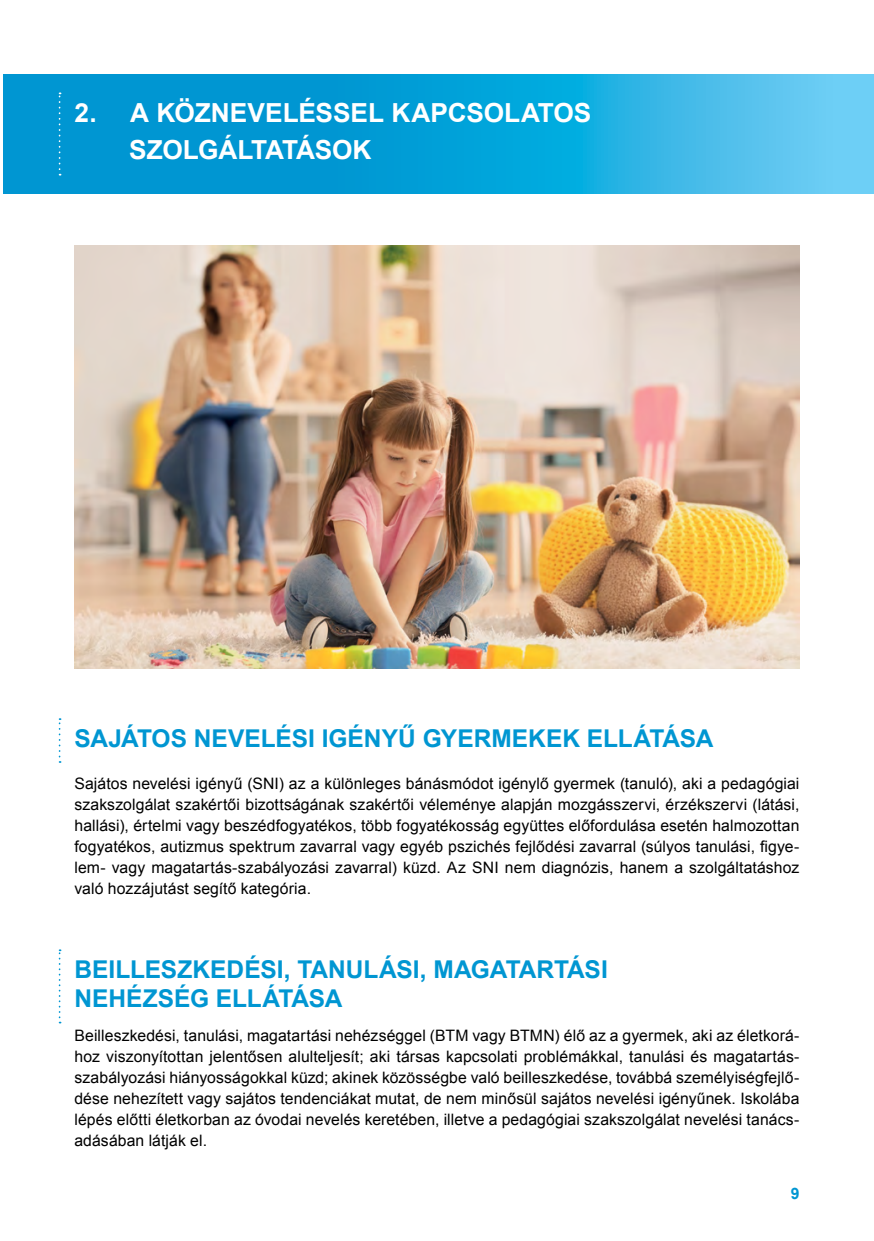
<style>
.page{position:relative;width:874px;height:1241px;background:#fff}
.page>*{position:absolute;margin:0;border:0;box-sizing:border-box;transform-origin:0 0}
.t1{font:700 26.25px/36.8px "Arial";letter-spacing:-.005em;color:#fff}
.t2{font:700 24.5px/29.4px "Arial";color:#0096d2}
.t3{font:15.75px/21px "Arial";letter-spacing:.005em;color:#000;text-align:justify}
.t4{font:700 15.75px "Arial";color:#0096d2}
</style>
<div class="page">
<svg style="left:3px;top:74px;width:870px;height:119px;background:#19a7dc"></svg>
<svg style="left:59px;top:92px;width:2px;height:83px"></svg>
<svg style="left:59px;top:718px;width:2px;height:44px"></svg>
<svg style="left:59px;top:949px;width:2px;height:74px"></svg>
<img style="left:74px;top:245px;width:725px;height:423px">
<h1 class="t1" style="left:129px;top:96px;width:463px;text-indent:-55px">2. A KÖZNEVELÉSSEL KAPCSOLATOS<br>SZOLGÁLTATÁSOK</h1>
<h2 class="t2" style="left:74px;top:724px;width:640px">SAJÁTOS NEVELÉSI IGÉNYŰ GYERMEKEK ELLÁTÁSA</h2>
<p class="t3" style="left:74px;top:773px;width:726px">Sajátos nevelési igényű (SNI) az a különleges bánásmódot igénylő gyermek (tanuló), aki a pedagógiai szakszolgálat szakértői bizottságának szakértői véleménye alapján mozgásszervi, érzékszervi (látási, hallási), értelmi vagy beszédfogyatékos, több fogyatékosság együttes előfordulása esetén halmozottan fogyatékos, autizmus spektrum zavarral vagy egyéb pszichés fejlődési zavarral (sú lyos tanulási, figye&shy;lem- vagy magatartás-szabályozási zavarral) küzd. Az SNI nem diagnózis, hanem a szolgáltatáshoz való hozzájutást segítő kategó ria.</p>
<h2 class="t2" style="left:74px;top:955px;width:534px">BEILLESZKEDÉSI, TANULÁSI, MAGATARTÁSI<br>NEHÉZSÉG ELLÁTÁSA</h2>
<p class="t3" style="left:74px;top:1025px;width:726px;text-align:left">Beilleszkedési, tanulási, magatartási nehézséggel (BTM vagy BTMN) élő az a gyermek, aki az életkorá- hoz viszonyítottan jelentősen alulteljesít; aki társas kapcsolati problémákkal, tanulási és magatartás&shy;szabályozási hiányosságokkal küzd; akinek közösségbe való beilleszkedése, továbbá személyiségfejlő- dése nehezített vagy sajátos tendenciákat mutat, de nem minősül sajátos nevelési igényűnek. Iskolába lépés előtti életkorban az óvodai nevelés keretében, illetve a pedagógiai szakszolgálat nevelési tanács&shy;adásában látják el.</p>
<p class="t4" style="left:790px;top:1182px;width:10px">9</p>
</div>
